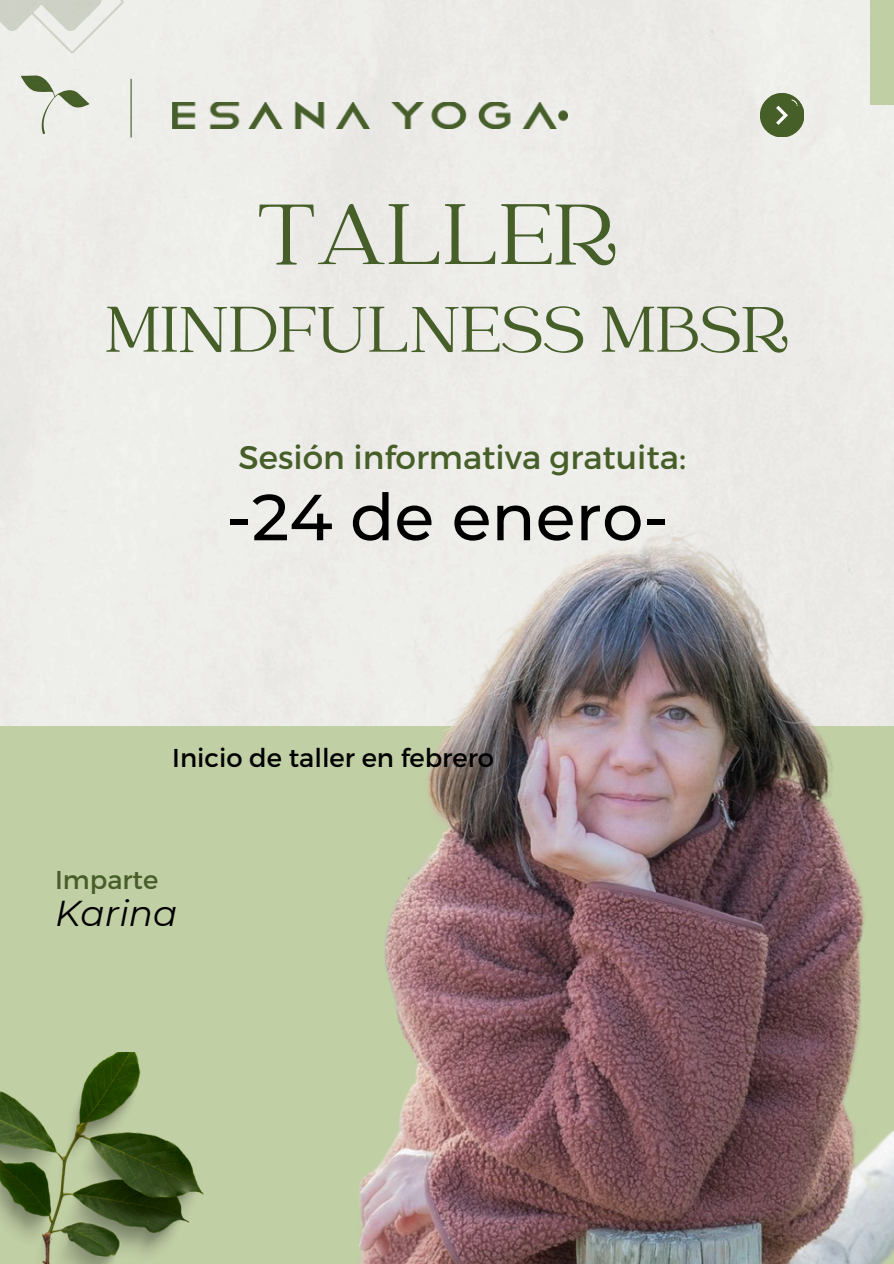
<style>
.page{position:relative;width:894px;height:1264px;background:#fff}
.page>*{position:absolute;margin:0;border:0;box-sizing:border-box;transform-origin:0 0}
.t1{font:95.4px "Catchy Mager";color:#465e28}
.t2{font:71.55px "Catchy Mager";color:#465e28}
.t3{font:500 64.95px "Montserrat";color:#000}
.t4{font:italic 35.85px "Montserrat";color:#000}
.t5{font:32.7px "Montserrat";color:#465e28}
.t6{font:25.8px "Montserrat";color:#000}
.t7{font:25.8px "Montserrat";color:#465e28}
</style>
<div class="page">
<div style="left:0;top:0;width:893px;height:726px;background:#ecece9"></div>
<div style="left:0;top:726px;width:893px;height:537px;background:#c1cfa5"></div>
<img style="left:0;top:1052px;width:204px;height:211px">
<svg style="left:21px;top:75px;width:68px;height:59px;background:#cfd3c7"></svg>
<hr style="left:130px;top:79px;width:2px;height:58px;background:#465e28">
<div style="left:870px;top:0;width:23px;height:105px;background:#c1cfa5"></div>
<div style="left:760px;top:93px;width:43px;height:44px;background:#465e28;border-radius:50%"></div>
<svg style="left:766px;top:93px;width:37px;height:37px"></svg>
<svg style="left:0;top:0;width:123px;height:53px;background:#e2e4dd"></svg>
<img style="left:172px;top:102px;width:395px;height:26px">
<img style="left:238px;top:523px;width:655px;height:740px">
<p class="t1" style="left:257px;top:189px;width:361px">TALLER</p>
<h1 class="t2" style="left:105px;top:295px;width:685px">MINDFULNESS MBSR</h1>
<p class="t5" style="left:238px;top:435px;width:449px">Sesión informativa gratuita:</p>
<p class="t3" style="left:227px;top:477px;width:442px">-24 de enero-</p>
<h2 class="t6" style="left:172px;top:741px;width:323px">Inicio de taller en febrero</h2>
<p class="t7" style="left:55px;top:862px;width:105px">Imparte</p>
<p class="t4" style="left:55px;top:891px;width:124px">Karina</p>
</div>
